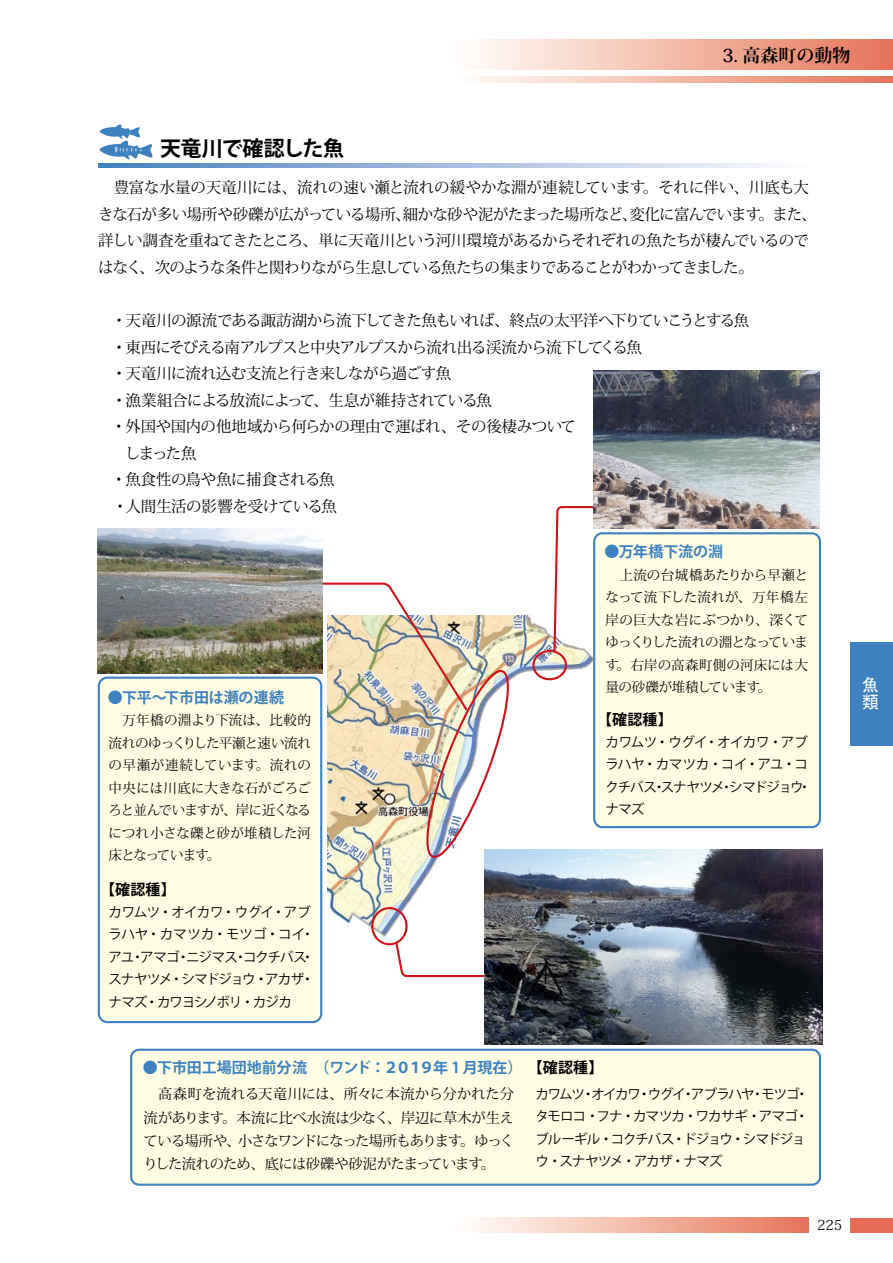
<style>
.page{position:relative;width:893px;height:1263px;background:#fff}
.page>*{position:absolute;margin:0;border:0;box-sizing:border-box;transform-origin:0 0}
.t1{font:700 21px "Koz Go Pro";letter-spacing:-.02em;color:#000}
.t2{font:700 18px "Koz Min Pr 6 N";color:#000}
.t3{font:17.25px/17.2px "MS Gothic";color:#fff}
.t4{font:15.45px/26.5px "Koz Min Pr 6 N";letter-spacing:-.045em;color:#000}
.t5{font:15.45px "Koz Min Pr 6 N";letter-spacing:-.075em;color:#000}
.t6{font:15.45px "Koz Min Pr 6 N";letter-spacing:-.025em;color:#000}
.t7{font:15.45px "Koz Min Pr 6 N";letter-spacing:-.015em;color:#000}
.t8{font:700 15px "Koz Go Pro";letter-spacing:-.005em;color:#3d82be}
.t9{font:700 15px "Koz Go Pro";letter-spacing:.01em;color:#000}
.t10{font:14.25px/23.2px "Koz Min Pr 6 N";letter-spacing:-.06em;color:#000;text-align:justify}
.t11{font:13.8px "Koz Min Pr 6 N";color:#000}
.t12{font:13.5px/22.5px "Koz Min Pr 6 N";letter-spacing:-.025em;color:#000;text-align:justify}
.t13{font:13.5px/22.5px "Koz Go Pr 6 N";letter-spacing:-.065em;color:#000}
.t14{font:13.5px/22.5px "Koz Go Pr 6 N";letter-spacing:-.045em;color:#000}
.s1{color:#000}
</style>
<div class="page">
<img style="left:328px;top:615px;width:272px;height:328px">
<div style="left:99px;top:678px;width:222px;height:344px;background:#fffde4;border-radius:9px"></div>
<div style="left:98px;top:677px;width:224px;height:346px;border:2px solid #3d82be;border-radius:9px"></div>
<div style="left:131px;top:1050px;width:689px;height:135px;background:#fffde4;border-radius:8px"></div>
<div style="left:130px;top:1049px;width:691px;height:137px;border:2px solid #3d82be;border-radius:8px"></div>
<div style="left:594px;top:533px;width:226px;height:294px;background:#fffde4;border-radius:8px"></div>
<div style="left:593px;top:532px;width:228px;height:296px;border:2px solid #3d82be;border-radius:8px"></div>
<svg style="left:552px;top:506px;width:45px;height:148px"></svg>
<svg style="left:394px;top:939px;width:90px;height:39px"></svg>
<img style="left:593px;top:370px;width:226px;height:159px">
<img style="left:484px;top:850px;width:338px;height:194px">
<img style="left:98px;top:529px;width:224px;height:144px">
<svg style="left:476px;top:77px;width:417px;height:6px;background:#f2b6a5"></svg>
<div style="left:851px;top:1218px;width:42px;height:14px;background:#e56c56"></div>
<svg style="left:474px;top:1218px;width:335px;height:14px;background:#f2b6a5"></svg>
<div style="left:445px;top:40px;width:448px;height:30px;background:linear-gradient(to right,#fff,#e67458)"></div>
<div style="left:850px;top:643px;width:43px;height:103px;background:#3d82be"></div>
<svg style="left:98px;top:164px;width:677px;height:4px;background:#9fbadc"></svg>
<svg style="left:99px;top:124px;width:54px;height:36px"></svg>
<div style="left:532px;top:650px;width:35px;height:30px;border:2px solid #d0121b;border-radius:50%"></div>
<div style="left:371px;top:907px;width:37px;height:38px;border:2px solid #d0121b;border-radius:50%"></div>
<img style="left:320px;top:581px;width:194px;height:279px">
<p class="t2" style="left:723px;top:45px;width:129px">3. 高森町の動物</p>
<h1 class="t1" style="left:160px;top:135px;width:185px">天竜川で確認した魚</h1>
<p class="t4" style="left:98px;top:175px;width:720px;text-indent:16px">豊富な水量の天竜川には、流れの速い瀬と流れの緩やかな淵が連続しています。それに伴い、川底も大きな石が多い場所や砂礫が広がっている場所、細かな砂や泥がたまった場所など、変化に富んでいます。また、詳しい調査を重ねてきたところ、単に天竜川という河川環境があるからそれぞれの魚たちが棲んでいるのではなく、次のような条件と関わりながら生息している魚たちの集まりであることがわかってきました。</p>
<p class="t4" style="left:111px;top:307px;width:639px">・天竜川の源流である諏訪湖から流下してきた魚もいれば、終点の太平洋へ下りていこうとする魚</p>
<p class="t5" style="left:112px;top:338px;width:532px">・東西にそびえる南アルプスと中央アルプスから流れ出る渓流から流下してくる魚</p>
<p class="t4" style="left:111px;top:361px;width:341px">・天竜川に流れ込む支流と行き来しながら過ごす魚</p>
<p class="t4" style="left:112px;top:387px;width:382px">・漁業組合による放流によって、生息が維持されている魚</p>
<p class="t6" style="left:111px;top:418px;width:466px">・外国や国内の他地域から何らかの理由で運ばれ、その後棲みついて</p>
<p class="t4" style="left:125px;top:440px;width:73px">しまった魚</p>
<p class="t4" style="left:111px;top:467px;width:225px">・魚食性の鳥や魚に捕食される魚</p>
<p class="t7" style="left:112px;top:497px;width:226px">・人間生活の影響を受けている魚</p>
<p class="t8" style="left:108px;top:687px;width:178px">●下平～下市田は瀬の連続</p>
<p class="t12" style="left:109px;top:709px;width:204px">　万年橋の淵より下流は、比較的流れのゆっくりした平瀬と速い流れの早瀬が連続しています。流れの中央には川底に大きな石がごろごろと並んでいますが、岸に近くなるにつれ小さな礫と砂が堆積した河床となっています。</p>
<p class="t9" style="left:100px;top:879px;width:77px">【確認種】</p>
<p class="t13" style="left:109px;top:900px;width:207px">カワムツ・オイカワ・ウグイ・アブラハヤ・カマツカ・モツゴ・コイ・アユ・アマゴ・ニジマス・コクチバス・スナヤツメ・シマドジョウ・アカザ・ナマズ・カワヨシノボリ・カジカ</p>
<p class="t8" style="left:605px;top:542px;width:120px">●万年橋下流の淵</p>
<p class="t12" style="left:605px;top:564px;width:204px">　上流の台城橋あたりから早瀬となって流下した流れが、万年橋左岸の巨大な岩にぶつかり、深くてゆっくりした流れの淵となっています。右岸の高森町側の河床には大量の砂礫が堆積しています。</p>
<p class="t9" style="left:597px;top:709px;width:77px">【確認種】</p>
<p class="t14" style="left:605px;top:731px;width:207px">カワムツ・ウグイ・オイカワ・アブラハヤ・カマツカ・コイ・アユ・コクチバス・スナヤツメ・シマドジョウ・ナマズ</p>
<p class="t8" style="left:143px;top:1057px;width:462px">●下市田工場団地前分流　（ワンド：２０１９年 1 月現在）<span class="s1">【確認種】</span></p>
<p class="t10" style="left:144px;top:1083px;width:372px">　高森町を流れる天竜川には、所々に本流から分かれた分流があります。本流に比べ水流は少なく、岸辺に草木が生えている場所や、小さなワンドになった場所もあります。ゆっくりした流れのため、底には砂礫や砂泥がたまっています。</p>
<p class="t13" style="left:535px;top:1083px;width:275px">カワムツ・オイカワ・ウグイ・アブラハヤ・モツゴ・タモロコ・フナ・カマツカ・ワカサギ・アマゴ・ブルーギル・コクチバス・ドジョウ・シマドジョウ・スナヤツメ・アカザ・ナマズ</p>
<p class="t11" style="left:817px;top:1217px;width:27px">225</p>
<p class="t3" style="left:862px;top:676px;width:18px">魚類</p>
</div>
